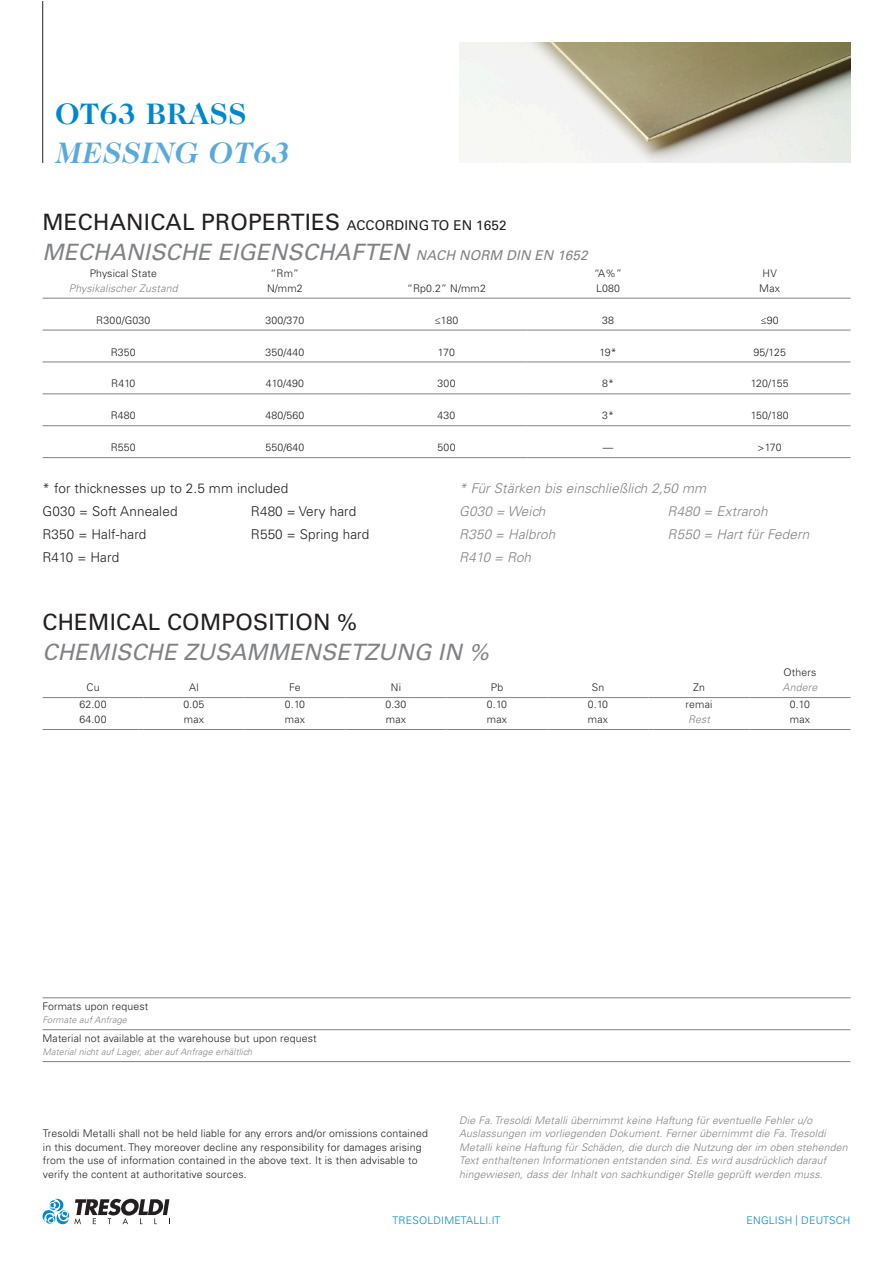
<style>
.page{position:relative;width:893px;height:1263px;background:#fff}
.page>*{position:absolute;margin:0;border:0;box-sizing:border-box;transform-origin:0 0}
.t1{font:italic 700 30px "Caslon Two Twenty Four";letter-spacing:.02em;color:#5aa9dd}
.t2{font:700 30px "Caslon Two Twenty Four";letter-spacing:.02em;color:#0087cd}
.t3{font:italic 22.5px/30px "Univers LT Std";letter-spacing:.01em;color:#808285}
.t4{font:22.5px "Univers LT Std";letter-spacing:.01em;color:#231f20}
.t5{font:300 13.5px/23px "Univers LT Std";letter-spacing:.01em;color:#231f20}
.t6{font:italic 300 13.5px/23px "Univers LT Std";letter-spacing:.01em;color:#808285}
.t7{font:300 10.5px/15px "Univers LT Std";letter-spacing:.015em;color:#231f20}
.t8{font:italic 300 10.5px/13.5px "Univers LT Std";letter-spacing:.015em;color:#808285}
.t9{font:300 10.5px "Univers LT Std";letter-spacing:.02em;color:#0087cd}
.t10{font:italic 300 9px "Univers LT Std";letter-spacing:.015em;color:#808285}
.s1{font-style:normal;color:#231f20}
.s2{font-style:normal;font-size:13.5px;color:#231f20}
.s3{font-size:13.5px}
</style>
<div class="page">
<img style="left:459px;top:43px;width:391px;height:120px">
<hr style="left:42px;top:1px;width:1px;height:162px;background:#231f20">
<hr style="left:43px;top:697px;width:101px;height:1px;background:#808285">
<hr style="left:144px;top:697px;width:100px;height:1px;background:#808285">
<hr style="left:244px;top:697px;width:101px;height:1px;background:#808285">
<hr style="left:345px;top:697px;width:101px;height:1px;background:#808285">
<hr style="left:446px;top:697px;width:101px;height:1px;background:#808285">
<hr style="left:547px;top:697px;width:101px;height:1px;background:#808285">
<hr style="left:648px;top:697px;width:101px;height:1px;background:#808285">
<hr style="left:749px;top:697px;width:101px;height:1px;background:#808285">
<hr style="left:43px;top:729px;width:101px;height:1px;background:#808285">
<hr style="left:144px;top:729px;width:100px;height:1px;background:#808285">
<hr style="left:244px;top:729px;width:101px;height:1px;background:#808285">
<hr style="left:345px;top:729px;width:101px;height:1px;background:#808285">
<hr style="left:446px;top:729px;width:101px;height:1px;background:#808285">
<hr style="left:547px;top:729px;width:101px;height:1px;background:#808285">
<hr style="left:648px;top:729px;width:101px;height:1px;background:#808285">
<hr style="left:749px;top:729px;width:101px;height:1px;background:#808285">
<hr style="left:43px;top:298px;width:161px;height:1px;background:#808285">
<hr style="left:204px;top:298px;width:162px;height:1px;background:#808285">
<hr style="left:366px;top:298px;width:161px;height:1px;background:#808285">
<hr style="left:527px;top:298px;width:162px;height:1px;background:#808285">
<hr style="left:689px;top:298px;width:161px;height:1px;background:#808285">
<hr style="left:43px;top:330px;width:161px;height:1px;background:#808285">
<hr style="left:204px;top:330px;width:162px;height:1px;background:#808285">
<hr style="left:366px;top:330px;width:161px;height:1px;background:#808285">
<hr style="left:527px;top:330px;width:162px;height:1px;background:#808285">
<hr style="left:689px;top:330px;width:161px;height:1px;background:#808285">
<hr style="left:43px;top:362px;width:161px;height:1px;background:#808285">
<hr style="left:204px;top:362px;width:162px;height:1px;background:#808285">
<hr style="left:366px;top:362px;width:161px;height:1px;background:#808285">
<hr style="left:527px;top:362px;width:162px;height:1px;background:#808285">
<hr style="left:689px;top:362px;width:161px;height:1px;background:#808285">
<hr style="left:43px;top:394px;width:161px;height:1px;background:#808285">
<hr style="left:204px;top:394px;width:162px;height:1px;background:#808285">
<hr style="left:366px;top:394px;width:161px;height:1px;background:#808285">
<hr style="left:527px;top:394px;width:162px;height:1px;background:#808285">
<hr style="left:689px;top:394px;width:161px;height:1px;background:#808285">
<hr style="left:43px;top:425px;width:161px;height:1px;background:#808285">
<hr style="left:204px;top:425px;width:162px;height:1px;background:#808285">
<hr style="left:366px;top:425px;width:161px;height:1px;background:#808285">
<hr style="left:527px;top:425px;width:162px;height:1px;background:#808285">
<hr style="left:689px;top:425px;width:161px;height:1px;background:#808285">
<hr style="left:43px;top:457px;width:161px;height:1px;background:#808285">
<hr style="left:204px;top:457px;width:162px;height:1px;background:#808285">
<hr style="left:366px;top:457px;width:161px;height:1px;background:#808285">
<hr style="left:527px;top:457px;width:162px;height:1px;background:#808285">
<hr style="left:689px;top:457px;width:161px;height:1px;background:#808285">
<hr style="left:43px;top:997px;width:807px;height:1px;background:#808285">
<hr style="left:43px;top:1029px;width:807px;height:1px;background:#808285">
<hr style="left:43px;top:1061px;width:807px;height:1px;background:#808285">
<svg style="left:43px;top:1199px;width:127px;height:25px"></svg>
<h1 class="t2" style="left:56px;top:97px;width:192px">OT63 BRASS</h1>
<h1 class="t1" style="left:56px;top:135px;width:235px">MESSING OT63</h1>
<h2 class="t3" style="left:43px;top:208px;width:547px"><span class="s1">MECHANICAL PROPERTIES</span> <span class="s2">ACCORDING TO EN 1652<br></span>MECHANISCHE EIGENSCHAFTEN <span class="s3">NACH NORM DIN EN 1652</span></h2>
<p class="t7" style="left:90px;top:266px;width:69px">Physical State</p>
<p class="t8" style="left:69px;top:281px;width:110px">Physikalischer Zustand</p>
<p class="t7" style="left:267px;top:266px;width:37px;text-align:center">“Rm”<br>N/mm2</p>
<p class="t7" style="left:594px;top:266px;width:29px">“A%”<br>L080</p>
<p class="t7" style="left:759px;top:266px;width:22px;text-align:center">HV<br>Max</p>
<p class="t7" style="left:407px;top:281px;width:80px">“Rp0.2” N/mm2</p>
<p class="t7" style="left:96px;top:312px;width:56px">R300/G030</p>
<p class="t7" style="left:265px;top:312px;width:41px">300/370</p>
<p class="t7" style="left:435px;top:312px;width:25px">≤180</p>
<p class="t7" style="left:602px;top:312px;width:13px">38</p>
<p class="t7" style="left:761px;top:312px;width:19px">≤90</p>
<p class="t7" style="left:111px;top:344px;width:26px">R350</p>
<p class="t7" style="left:265px;top:344px;width:40px">350/440</p>
<p class="t7" style="left:438px;top:344px;width:19px">170</p>
<p class="t7" style="left:599px;top:344px;width:19px">19*</p>
<p class="t7" style="left:753px;top:344px;width:34px">95/125</p>
<p class="t7" style="left:111px;top:376px;width:26px">R410</p>
<p class="t7" style="left:266px;top:376px;width:40px">410/490</p>
<p class="t7" style="left:437px;top:376px;width:20px">300</p>
<p class="t7" style="left:602px;top:376px;width:13px">8*</p>
<p class="t7" style="left:751px;top:376px;width:39px">120/155</p>
<p class="t7" style="left:111px;top:408px;width:26px">R480</p>
<p class="t7" style="left:265px;top:408px;width:40px">480/560</p>
<p class="t7" style="left:438px;top:408px;width:19px">430</p>
<p class="t7" style="left:602px;top:408px;width:13px">3*</p>
<p class="t7" style="left:751px;top:408px;width:39px">150/180</p>
<p class="t7" style="left:111px;top:440px;width:26px">R550</p>
<p class="t7" style="left:265px;top:440px;width:40px">550/640</p>
<p class="t7" style="left:437px;top:440px;width:20px">500</p>
<p class="t7" style="left:603px;top:440px;width:12px">—</p>
<p class="t7" style="left:758px;top:440px;width:26px">&gt;170</p>
<p class="t5" style="left:43px;top:477px;width:247px">* for thicknesses up to 2.5 mm included<br>G030 = Soft Annealed<br>R350 = Half-hard<br>R410 = Hard</p>
<p class="t6" style="left:459px;top:477px;width:248px">* Für Stärken bis einschließlich 2,50 mm<br>G030 = Weich<br>R350 = Halbroh<br>R410 = Roh</p>
<p class="t5" style="left:251px;top:500px;width:120px">R480 = Very hard<br>R550 = Spring hard</p>
<p class="t6" style="left:668px;top:500px;width:143px">R480 = Extraroh<br>R550 = Hart für Federn</p>
<h2 class="t4" style="left:43px;top:608px;width:316px">CHEMICAL COMPOSITION %</h2>
<h2 class="t3" style="left:43px;top:637px;width:448px">CHEMISCHE ZUSAMMENSETZUNG IN %</h2>
<p class="t7" style="left:87px;top:680px;width:14px">Cu</p>
<p class="t7" style="left:189px;top:680px;width:11px">Al</p>
<p class="t7" style="left:289px;top:680px;width:13px">Fe</p>
<p class="t7" style="left:391px;top:680px;width:12px">Ni</p>
<p class="t7" style="left:491px;top:680px;width:14px">Pb</p>
<p class="t7" style="left:592px;top:680px;width:14px">Sn</p>
<p class="t7" style="left:693px;top:680px;width:13px">Zn</p>
<p class="t7" style="left:79px;top:697px;width:29px">62.00<br>64.00</p>
<p class="t7" style="left:184px;top:697px;width:22px">0.05 max</p>
<p class="t7" style="left:285px;top:697px;width:22px">0.10 max</p>
<p class="t7" style="left:386px;top:697px;width:22px">0.30 max</p>
<p class="t7" style="left:487px;top:697px;width:22px">0.10 max</p>
<p class="t7" style="left:588px;top:697px;width:22px">0.10 max</p>
<p class="t7" style="left:685px;top:697px;width:28px">remai</p>
<p class="t8" style="left:688px;top:713px;width:23px">Rest</p>
<p class="t7" style="left:783px;top:665px;width:34px">Others</p>
<p class="t8" style="left:783px;top:681px;width:36px">Andere</p>
<p class="t7" style="left:790px;top:697px;width:22px">0.10 max</p>
<p class="t7" style="left:43px;top:998px;width:107px">Formats upon request</p>
<p class="t10" style="left:43px;top:1015px;width:86px">Formate auf Anfrage</p>
<p class="t7" style="left:43px;top:1030px;width:276px">Material not available at the warehouse but upon request</p>
<p class="t10" style="left:43px;top:1046px;width:211px">Material nicht auf Lager, aber auf Anfrage erhältlich</p>
<p class="t8" style="left:459px;top:1113px;width:390px">Die Fa. Tresoldi Metalli übernimmt keine Haftung für eventuelle Fehler u/o Auslassungen im vorliegenden Dokument. Ferner übernimmt die Fa. Tresoldi Metalli keine Haftung für Schäden, die durch die Nutzung der im oben stehenden Text enthaltenen Informationen entstanden sind. Es wird ausdrücklich darauf hingewiesen, dass der Inhalt von sachkundiger Stelle geprüft werden muss.</p>
<p class="t9" style="left:747px;top:1214px;width:105px">ENGLISH | DEUTSCH</p>
<p class="t7" style="left:43px;top:1127px;width:387px;line-height:13.5px">Tresoldi Metalli shall not be held liable for any errors and/or omissions contained in this document. They moreover decline any responsibility for damages arising from the use of information contained in the above text. It is then advisable to verify the content at authoritative sources.</p>
<p class="t9" style="left:392px;top:1214px;width:109px">TRESOLDIMETALLI.IT</p>
</div>
